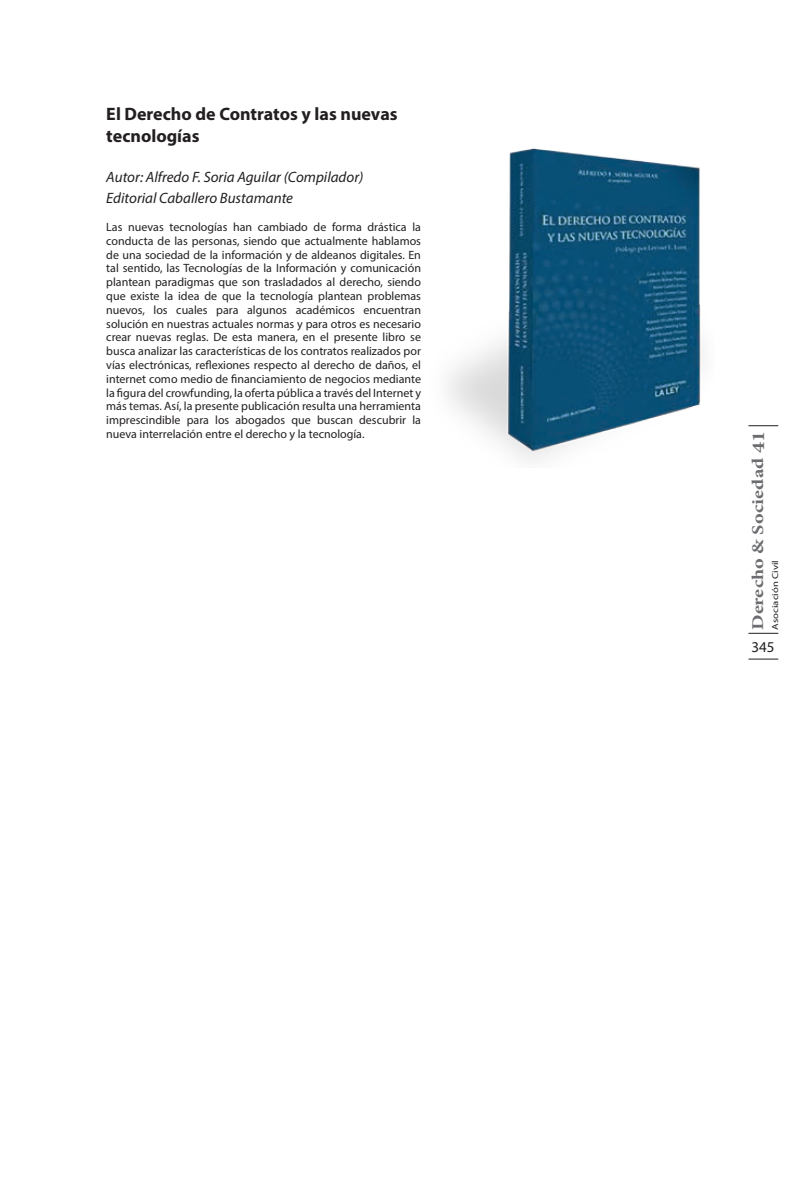
<style>
.page{position:relative;width:808px;height:1191px;background:#fff}
.page>*{position:absolute;margin:0;border:0;box-sizing:border-box;transform-origin:0 0}
.t1{font:700 18px/21.6px "Myriad Pro";color:#231f20}
.t2{font:700 16.5px "Minion Pro";letter-spacing:.005em;color:#6c6d70;scale:1.23 1}
.t3{font:italic 15px/21.6px "Myriad Pro";color:#231f20}
.t4{font:15px "Myriad Pro";color:#231f20}
.t5{font:12px/13.8px "Myriad Pro";color:#231f20;text-align:justify}
.t6{font:8.7px "Myriad Pro";color:#231f20;scale:1.23 1}
.s1{font-size:18px}
</style>
<div class="page">
<hr style="left:748px;top:658px;width:30px;height:1px;background:#231f20">
<hr style="left:748px;top:633px;width:30px;height:1px;background:#231f20">
<hr style="left:748px;top:425px;width:30px;height:1px;background:#231f20">
<img style="left:448px;top:148px;width:255px;height:313px">
<h1 class="t1" style="left:106px;top:103px;width:293px">El Derecho de Contratos y las nuevas tecnologías</h1>
<p class="t3" style="left:106px;top:166px;width:259px">Autor: Alfredo F. Soria Aguilar (Compilador)<br>Editorial Caballero Bustamante</p>
<p class="t5" style="left:106px;top:220px;width:316px">Las nuevas tecnologías han cambiado de forma drástica la conducta de las personas, siendo que actualmente hablamos de una sociedad de la información y de aldeanos digitales. En tal sentido, las Tecnologías de la Información y comunicación plantean paradigmas que son trasladados al derecho, siendo que existe la idea de que la tecnología plantean problemas nuevos, los cuales para algunos académicos encuentran solución en nuestras actuales normas y para otros es necesario crear nuevas reglas. De esta manera, en el presente libro se busca analizar las características de los contratos realizados por vías electrónicas, reflexiones respecto al derecho de daños, el internet como medio de financiamiento de negocios mediante la figura del crowfunding, la oferta pública a través del Internet y más temas. Así, la presente publicación resulta una herramienta imprescindible para los abogados que buscan descubrir la nueva interrelación entre el derecho y la tecnología.</p>
<h2 class="t2" style="left:746px;top:630px;width:164px;rotate:-90deg">Derecho &amp; Sociedad <span class="s1">41</span></h2>
<p class="t6" style="left:770px;top:629px;width:58px;rotate:-90deg">Asociación Civil</p>
<p class="t4" style="left:751px;top:637px;width:25px">345</p>
</div>
